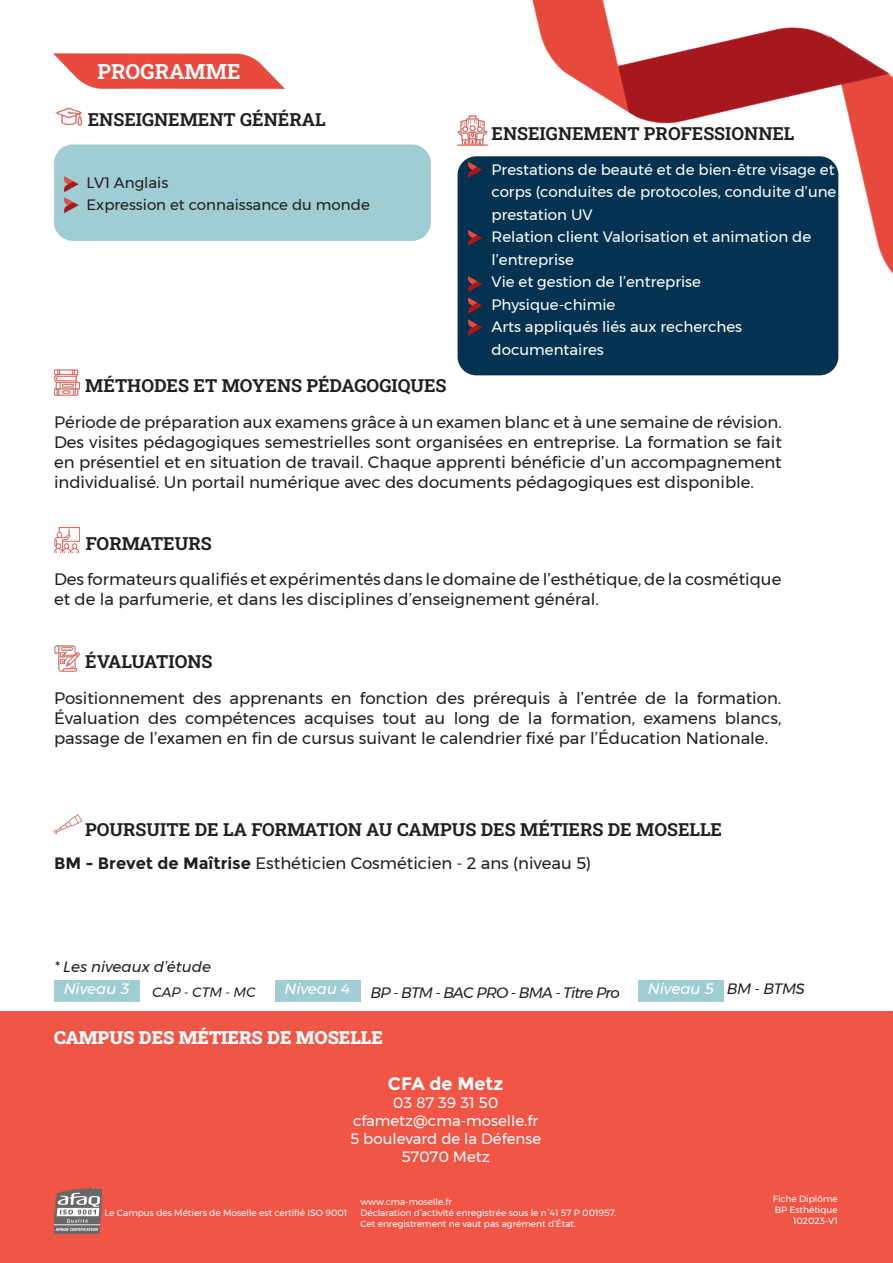
<style>
.page{position:relative;width:893px;height:1263px;background:#fff}
.page>*{position:absolute;margin:0;border:0;box-sizing:border-box;transform-origin:0 0}
.t1{font:21px "Roboto Slab";color:#fff}
.t2{font:18px "Roboto Slab";color:#231f20}
.t3{font:18px "Roboto Slab";color:#fff}
.t4{font:700 18px "Montserrat";color:#fff}
.t5{font:16.5px/19.8px "Montserrat";color:#231f20;text-align:justify}
.t6{font:15px/22.5px "Montserrat";color:#fff}
.t7{font:15px "Montserrat";color:#231f20}
.t8{font:italic 15px "Montserrat";letter-spacing:-.05em;color:#231f20}
.t9{font:italic 15px "Montserrat";color:#fff}
.t10{font:italic 15px "Montserrat";color:#231f20}
.t11{font:italic 15px "Montserrat";letter-spacing:-.02em;color:#231f20}
.t12{font:italic 13.5px "Montserrat";letter-spacing:-.01em;color:#231f20}
.t13{font:9px "Montserrat";color:#fff}
.s1{font-weight:700}
</style>
<div class="page">
<img style="left:53px;top:53px;width:232px;height:36px">
<div style="left:0;top:1011px;width:893px;height:252px;background:#f05545"></div>
<img style="left:54px;top:1189px;width:47px;height:44px">
<img style="left:54px;top:527px;width:26px;height:26px">
<img style="left:54px;top:646px;width:26px;height:25px">
<img style="left:457px;top:0;width:436px;height:277px">
<img style="left:54px;top:370px;width:26px;height:25px">
<img style="left:54px;top:814px;width:28px;height:20px">
<img style="left:458px;top:115px;width:29px;height:30px">
<div style="left:458px;top:157px;width:380px;height:218px;background:#033351;border-radius:18px"></div>
<div style="left:458px;top:156px;width:380px;height:219px;border:2px solid #033351;border-radius:18px"></div>
<img style="left:462px;top:157px;width:25px;height:21px">
<img style="left:468px;top:276px;width:15px;height:60px">
<img style="left:468px;top:230px;width:14px;height:16px">
<img style="left:56px;top:107px;width:27px;height:19px">
<div style="left:55px;top:145px;width:375px;height:95px;background:#a0ccd3;border-radius:18px"></div>
<div style="left:54px;top:144px;width:377px;height:97px;border:2px solid #a0ccd3;border-radius:18px"></div>
<img style="left:64px;top:176px;width:15px;height:16px">
<img style="left:64px;top:192px;width:15px;height:22px">
<div style="left:54px;top:980px;width:85px;height:21px;background:#a0ccd3"></div>
<div style="left:275px;top:980px;width:85px;height:21px;background:#a0ccd3"></div>
<div style="left:638px;top:980px;width:86px;height:21px;background:#a0ccd3"></div>
<p class="t1" style="left:98px;top:57px;width:144px">PROGRAMME</p>
<p class="t2" style="left:88px;top:107px;width:239px">ENSEIGNEMENT GÉNÉRAL</p>
<p class="t7" style="left:86px;top:171px;width:83px">LV1 Anglais</p>
<p class="t7" style="left:86px;top:194px;width:285px">Expression et connaissance du monde</p>
<p class="t2" style="left:492px;top:121px;width:304px">ENSEIGNEMENT PROFESSIONNEL</p>
<p class="t6" style="left:492px;top:158px;width:346px;text-align:justify">Prestations de beauté et de bien-être visage et corps (conduites de protocoles, conduite d’une prestation UV</p>
<p class="t6" style="left:492px;top:226px;width:321px">Relation client Valorisation et animation de l’entreprise</p>
<p class="t6" style="left:492px;top:271px;width:211px">Vie et gestion de l’entreprise</p>
<p class="t6" style="left:492px;top:293px;width:125px">Physique-chimie</p>
<p class="t6" style="left:492px;top:316px;width:252px">Arts appliqués liés aux recherches documentaires</p>
<p class="t2" style="left:85px;top:373px;width:363px">MÉTHODES ET MOYENS PÉDAGOGIQUES</p>
<p class="t5" style="left:54px;top:412px;width:729px">Période de préparation aux examens grâce à un examen blanc et à une semaine de révision.<br>Des visites pédagogiques semestrielles sont organisées en entreprise. La formation se fait en présentiel et en situation de travail. Chaque apprenti bénéficie d’un accompagnement individualisé. Un portail numérique avec des documents pédagogiques est disponible.</p>
<p class="t2" style="left:86px;top:531px;width:127px">FORMATEURS</p>
<p class="t5" style="left:54px;top:569px;width:729px">Des formateurs qualifiés et expérimentés dans le domaine de l’esthétique, de la cosmétique et de la parfumerie, et dans les disciplines d’enseignement général.</p>
<p class="t2" style="left:85px;top:649px;width:129px">ÉVALUATIONS</p>
<p class="t5" style="left:54px;top:688px;width:729px">Positionnement des apprenants en fonction des prérequis à l’entrée de la formation.<br>Évaluation des compétences acquises tout au long de la formation, examens blancs, passage de l’examen en fin de cursus suivant le calendrier fixé par l’Éducation Nationale.</p>
<p class="t2" style="left:85px;top:817px;width:638px">POURSUITE DE LA FORMATION AU CAMPUS DES MÉTIERS DE MOSELLE</p>
<p class="t5" style="left:54px;top:853px;width:539px"><span class="s1">BM - Brevet de Maîtrise</span> Esthéticien Cosméticien - 2 ans (niveau 5)</p>
<p class="t10" style="left:54px;top:955px;width:159px">* Les niveaux d’étude</p>
<p class="t9" style="left:64px;top:978px;width:67px">Niveau 3</p>
<p class="t12" style="left:152px;top:982px;width:105px">CAP - CTM - MC</p>
<p class="t9" style="left:285px;top:978px;width:68px">Niveau 4</p>
<p class="t8" style="left:371px;top:981px;width:251px">BP - BTM - BAC PRO - BMA - Titre Pro</p>
<p class="t9" style="left:648px;top:978px;width:68px">Niveau 5</p>
<p class="t11" style="left:727px;top:978px;width:80px">BM - BTMS</p>
<p class="t3" style="left:54px;top:1025px;width:330px">CAMPUS DES MÉTIERS DE MOSELLE</p>
<p class="t4" style="left:388px;top:1073px;width:117px">CFA de Metz</p>
<p class="t6" style="left:393px;top:1091px;width:107px">03 87 39 31 50</p>
<p class="t6" style="left:353px;top:1109px;width:187px">cfametz@cma-moselle.fr</p>
<p class="t6" style="left:350px;top:1127px;width:192px">5 boulevard de la Défense</p>
<p class="t6" style="left:401px;top:1145px;width:90px">57070 Metz</p>
<p class="t13" style="left:105px;top:1205px;width:244px">Le Campus des Métiers de Moselle est certifié ISO 9001</p>
<p class="t13" style="left:360px;top:1195px;width:93px">www.cma-moselle.fr</p>
<p class="t13" style="left:360px;top:1206px;width:258px">Déclaration d’activité enregistrée sous le n°41 57 P 001957.</p>
<p class="t13" style="left:360px;top:1216px;width:217px">Cet enregistrement ne vaut pas agrément d’État.</p>
<p class="t13" style="left:773px;top:1192px;width:66px">Fiche Diplôme</p>
<p class="t13" style="left:775px;top:1203px;width:64px">BP Esthétique</p>
<p class="t13" style="left:793px;top:1213px;width:46px">102023-V1</p>
</div>
